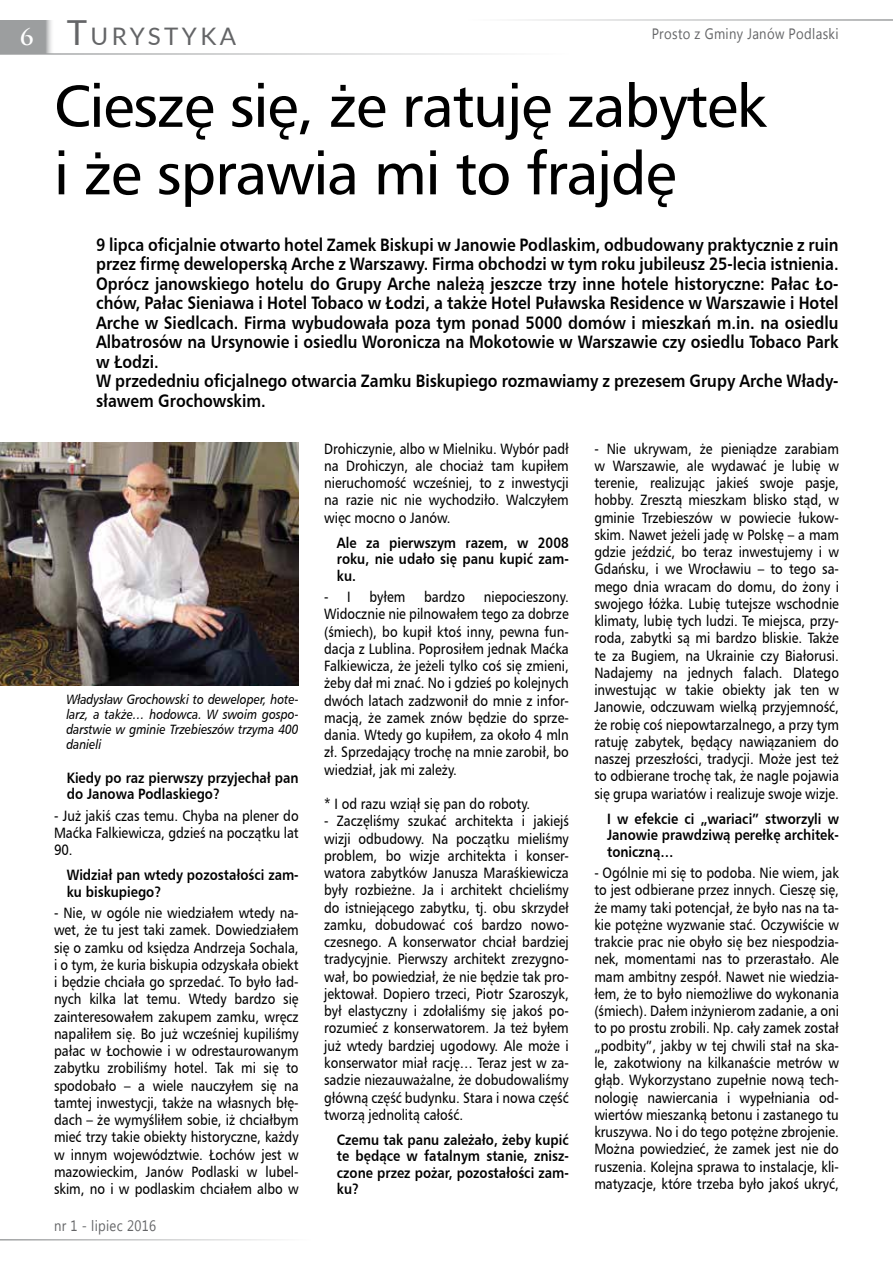
<style>
.page{position:relative;width:893px;height:1263px;background:#fff}
.page>*{position:absolute;margin:0;border:0;box-sizing:border-box;transform-origin:0 0}
.t1{font:60px/67.5px "Humanist 777 L2 Roman B";letter-spacing:-.02em;color:#000}
.t2{font:24.15px "Lato";letter-spacing:.145em;color:#646567}
.t3{font:18px/19.5px "Humanist 777 L2 Bold B";color:#000;scale:.87 1}
.t4{font:15px/17.2px "Humanist 777 L2 Roman B";color:#000;text-align:justify;scale:.87 1}
.t5{font:15px/16.5px "Humanist 777 L2 Bold B";color:#000;text-align:justify;scale:.87 1}
.t6{font:15px "Lao UI";letter-spacing:.025em;color:#646567;scale:.87 1}
.t7{font:13.5px/15px "Humanist 777 L2 Italic B";color:#000;text-align:justify;scale:.87 1}
.s1{font-family:"Trajan Pro";font-weight:700;font-size:22.5px;color:#fff}
.s2{font-size:34.5px}
</style>
<div class="page">
<div style="left:0;top:20px;width:54px;height:34px;background:#9c9e9f"></div>
<hr style="left:0;top:53px;width:569px;height:2px;background:#9c9e9f">
<hr style="left:0;top:1239px;width:311px;height:1px;background:#9c9e9f">
<hr style="left:468px;top:19px;width:425px;height:2px;background:#9c9e9f">
<img style="left:0;top:443px;width:299px;height:242px">
<h2 class="t2" style="left:20px;top:19px;width:218px"><span class="s1">6</span> <span class="s2">T</span>URYSTYKA</h2>
<p class="t6" style="left:652px;top:24px;width:216px">Prosto z Gminy Janów Podlaski</p>
<h1 class="t1" style="left:54px;top:70px;width:714px">Cieszę się, że ratuję zabytek i że sprawia mi to frajdę</h1>
<p class="t3" style="left:96px;top:234px;width:855px">9 lipca oficjalnie otwarto hotel Zamek Biskupi w Janowie Podlaskim, odbudowany praktycznie z ruin przez firmę deweloperską Arche z Warszawy. Firma obchodzi w tym roku jubileusz 25-lecia istnienia.<br>Oprócz janowskiego hotelu do Grupy Arche należą jeszcze trzy inne hotele historyczne: Pałac Ło&shy;chów, Pałac Sieniawa i Hotel Tobaco w Łodzi, a także Hotel Puławska Residence w Warszawie i Hotel Arche w Siedlcach. Firma wybudowała poza tym ponad 5000 domów i mieszkań m.in. na osiedlu Albatrosów na Ursynowie i osiedlu Woronicza na Mokotowie w Warszawie czy osiedlu Tobaco Park w Łodzi.<br>W przededniu oficjalnego otwarcia Zamku Biskupiego rozmawiamy z prezesem Grupy Arche Włady&shy;sławem Grochowskim.</p>
<p class="t7" style="left:66px;top:692px;width:269px">Władysław Grochowski to deweloper, hote&shy;larz, a także… hodowca. W swoim gospo&shy;darstwie w gminie Trzebieszów trzyma 400 danieli</p>
<p class="t5" style="left:67px;top:768px;width:268px">Kiedy po raz pierwszy przyjechał pan do Janowa Podlaskiego?</p>
<p class="t4" style="left:54px;top:806px;width:283px">- Już jakiś czas temu. Chyba na plener do Maćka Falkiewicza, gdzieś na początku lat 90.</p>
<p class="t5" style="left:67px;top:866px;width:268px">Widział pan wtedy pozostałości zam&shy;ku biskupiego?</p>
<p class="t4" style="left:54px;top:904px;width:283px">- Nie, w ogóle nie wiedziałem wtedy na&shy;wet, że tu jest taki zamek. Dowiedziałem się o zamku od księdza Andrzeja Sochala, i o tym, że kuria biskupia odzyskała obiekt i będzie chciała go sprzedać. To było ład&shy;nych kilka lat temu. Wtedy bardzo się zainteresowałem zakupem zamku, wręcz napaliłem się. Bo już wcześniej kupiliśmy pałac w Łochowie i w odrestaurowanym zabytku zrobiliśmy hotel. Tak mi się to spodobało – a wiele nauczyłem się na tamtej inwestycji, także na własnych błę&shy;dach – że wymyśliłem sobie, iż chciałbym mieć trzy takie obiekty historyczne, każdy w innym województwie. Łochów jest w mazowieckim, Janów Podlaski w lubel&shy;skim, no i w podlaskim chciałem albo w</p>
<p class="t6" style="left:54px;top:1216px;width:119px">nr 1 - lipiec 2016</p>
<p class="t4" style="left:324px;top:439px;width:283px">Drohiczynie, albo w Mielniku. Wybór padł na Drohiczyn, ale chociaż tam kupiłem nieruchomość wcześniej, to z inwestycji na razie nic nie wychodziło. Walczyłem więc mocno o Janów.</p>
<p class="t5" style="left:337px;top:534px;width:268px">Ale za pierwszym razem, w 2008 roku, nie udało się panu kupić zam&shy;ku.</p>
<p class="t4" style="left:324px;top:588px;width:283px">- I byłem bardzo niepocieszony.<br>Widocznie nie pilnowałem tego za dobrze (śmiech), bo kupił ktoś inny, pewna fun&shy;dacja z Lublina. Poprosiłem jednak Maćka Falkiewicza, że jeżeli tylko coś się zmieni, żeby dał mi znać. No i gdzieś po kolejnych dwóch latach zadzwonił do mnie z infor&shy;macją, że zamek znów będzie do sprze&shy;dania. Wtedy go kupiłem, za około 4 mln zł. Sprzedający trochę na mnie zarobił, bo wiedział, jak mi zależy.</p>
<p class="t4" style="left:324px;top:795px;width:238px">* I od razu wziął się pan do roboty.</p>
<p class="t4" style="left:324px;top:812px;width:283px">- Zaczęliśmy szukać architekta i jakiejś wizji odbudowy. Na początku mieliśmy problem, bo wizje architekta i konser&shy;watora zabytków Janusza Maraśkiewicza były rozbieżne. Ja i architekt chcieliśmy do istniejącego zabytku, tj. obu skrzydeł zamku, dobudować coś bardzo nowo&shy;czesnego. A konserwator chciał bardziej tradycyjnie. Pierwszy architekt zrezygno&shy;wał, bo powiedział, że nie będzie tak pro&shy;jektował. Dopiero trzeci, Piotr Szaroszyk, był elastyczny i zdołaliśmy się jakoś po&shy;rozumieć z konserwatorem. Ja też byłem już wtedy bardziej ugodowy. Ale może i konserwator miał rację… Teraz jest w za&shy;sadzie niezauważalne, że dobudowaliśmy główną część budynku. Stara i nowa część tworzą jednolitą całość.</p>
<p class="t5" style="left:337px;top:1131px;width:268px">Czemu tak panu zależało, żeby kupić te będące w fatalnym stanie, znisz&shy;czone przez pożar, pozostałości zam&shy;ku?</p>
<p class="t4" style="left:594px;top:439px;width:283px">- Nie ukrywam, że pieniądze zarabiam w Warszawie, ale wydawać je lubię w terenie, realizując jakieś swoje pasje, hobby. Zresztą mieszkam blisko stąd, w gminie Trzebieszów w powiecie łukow&shy;skim. Nawet jeżeli jadę w Polskę – a mam gdzie jeździć, bo teraz inwestujemy i w Gdańsku, i we Wrocławiu – to tego sa&shy;mego dnia wracam do domu, do żony i swojego łóżka. Lubię tutejsze wschodnie klimaty, lubię tych ludzi. Te miejsca, przy&shy;roda, zabytki są mi bardzo bliskie. Także te za Bugiem, na Ukrainie czy Białorusi.<br>Nadajemy na jednych falach. Dlatego inwestując w takie obiekty jak ten w Janowie, odczuwam wielką przyjemność, że robię coś niepowtarzalnego, a przy tym ratuję zabytek, będący nawiązaniem do naszej przeszłości, tradycji. Może jest też to odbierane trochę tak, że nagle pojawia się grupa wariatów i realizuje swoje wizje.</p>
<p class="t5" style="left:607px;top:810px;width:268px">I w efekcie ci „wariaci” stworzyli w Janowie prawdziwą perełkę architek&shy;toniczną…</p>
<p class="t4" style="left:594px;top:864px;width:283px">- Ogólnie mi się to podoba. Nie wiem, jak to jest odbierane przez innych. Cieszę się, że mamy taki potencjał, że było nas na ta&shy;kie potężne wyzwanie stać. Oczywiście w trakcie prac nie obyło się bez niespodzia&shy;nek, momentami nas to przerastało. Ale mam ambitny zespół. Nawet nie wiedzia&shy;łem, że to było niemożliwe do wykonania (śmiech). Dałem inżynierom zadanie, a oni to po prostu zrobili. Np. cały zamek został „podbity”, jakby w tej chwili stał na ska&shy;le, zakotwiony na kilkanaście metrów w głąb. Wykorzystano zupełnie nową tech&shy;nologię nawiercania i wypełniania od&shy;wiertów mieszanką betonu i zastanego tu kruszywa. No i do tego potężne zbrojenie.<br>Można powiedzieć, że zamek jest nie do ruszenia. Kolejna sprawa to instalacje, kli&shy;matyzacje, które trzeba było jakoś ukryć,</p>
</div>
